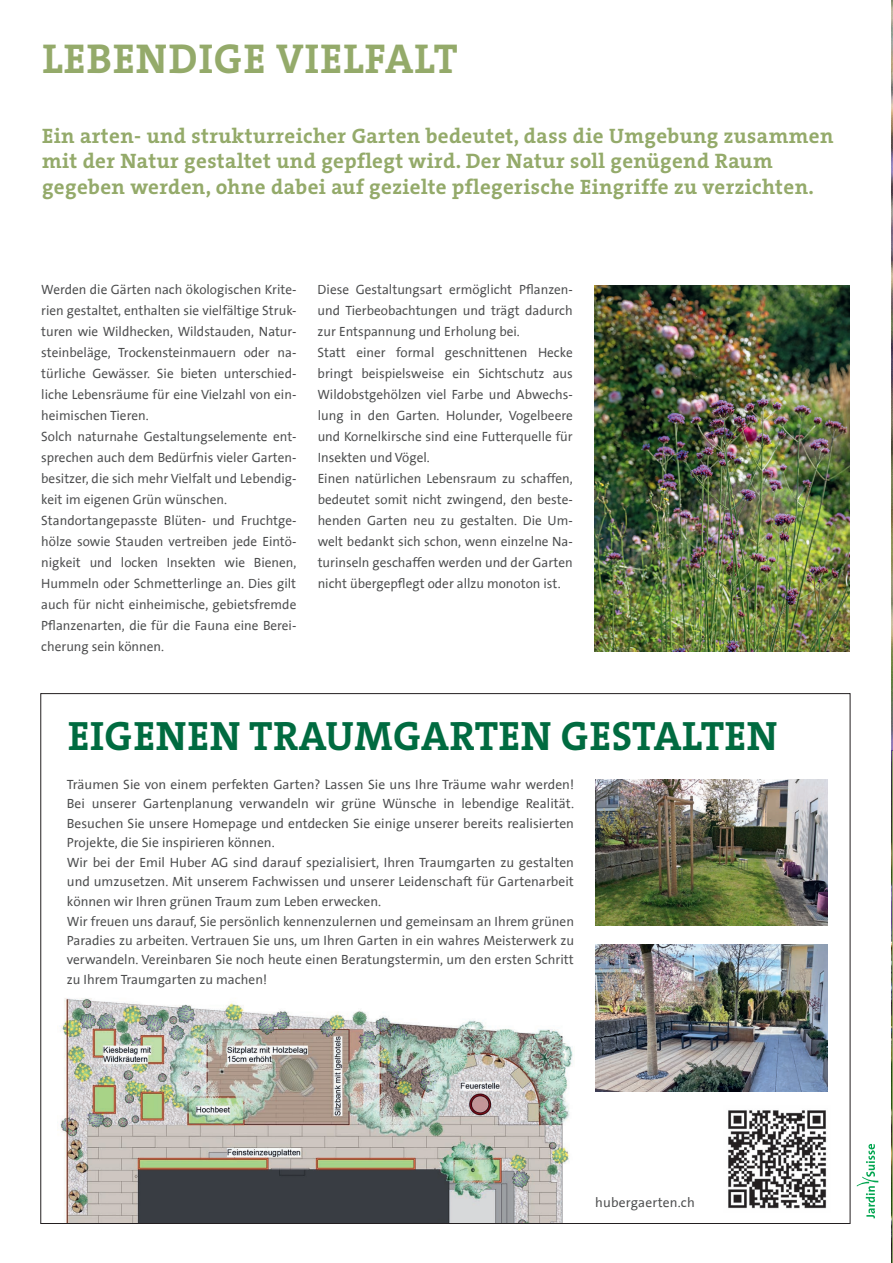
<style>
.page{position:relative;width:893px;height:1263px;background:#fff}
.page>*{position:absolute;margin:0;border:0;box-sizing:border-box;transform-origin:0 0}
.t1{font:42px "The Serif HP7 Bld";letter-spacing:.025em;color:#94aa6a}
.t2{font:41.25px "The Serif HP7 Bld";letter-spacing:.015em;color:#006b40}
.t3{font:21px/25.5px "The Serif HP7 Bld";letter-spacing:.02em;color:#94aa6a}
.t4{font:13.5px/21px "The Sans Office";color:#4b4c4d}
</style>
<div class="page">
<img style="left:892px;top:1px;width:1px;height:750px">
<hr style="left:892px;top:751px;width:1px;height:512px;background:#94aa6a">
<svg style="left:857px;top:1144px;width:21px;height:74px"></svg>
<img style="left:594px;top:285px;width:255px;height:366px">
<img style="left:60px;top:998px;width:513px;height:224px">
<img style="left:595px;top:779px;width:232px;height:147px">
<img style="left:595px;top:944px;width:232px;height:147px">
<img style="left:728px;top:1110px;width:99px;height:99px">
<h1 class="t1" style="left:42px;top:31px;width:417px">LEBENDIGE VIELFALT</h1>
<h3 class="t3" style="left:42px;top:123px;width:793px">Ein arten- und strukturreicher Garten bedeutet, dass die Umgebung zusammen mit der Natur gestaltet und gepflegt wird. Der Natur soll genügend Raum gegeben werden, ohne dabei auf gezielte pflegerische Eingriffe zu verzichten.</h3>
<p class="t4" style="left:41px;top:280px;width:257px">Werden die Gärten nach ökologischen Krite&shy;rien gestaltet, enthalten sie vielfältige Struk&shy;turen wie Wildhecken, Wildstauden, Natur&shy;steinbeläge, Trockensteinmauern oder na&shy;türliche Gewässer. Sie bieten unterschied&shy;liche Lebensräume für eine Vielzahl von ein&shy;heimischen Tieren.<br>Solch naturnahe Gestaltungselemente ent&shy;sprechen auch dem Bedürfnis vieler Garten&shy;besitzer, die sich mehr Vielfalt und Lebendig&shy;keit im eigenen Grün wünschen.<br>Standortangepasste Blüten- und Fruchtge&shy;hölze sowie Stauden vertreiben jede Eintö&shy;nigkeit und locken Insekten wie Bienen, Hummeln oder Schmetterlinge an. Dies gilt auch für nicht einheimische, gebietsfremde Pflanzenarten, die für die Fauna eine Berei&shy;cherung sein können.</p>
<p class="t4" style="left:318px;top:280px;width:257px">Diese Gestaltungsart ermöglicht Pflanzen&shy;und Tierbeobachtungen und trägt dadurch zur Entspannung und Erholung bei.<br>Statt einer formal geschnittenen Hecke bringt beispielsweise ein Sichtschutz aus Wildobstgehölzen viel Farbe und Abwechs&shy;lung in den Garten. Holunder, Vogelbeere und Kornelkirsche sind eine Futterquelle für Insekten und Vögel.<br>Einen natürlichen Lebensraum zu schaffen, bedeutet somit nicht zwingend, den beste&shy;henden Garten neu zu gestalten. Die Um&shy;welt bedankt sich schon, wenn einzelne Na&shy;turinseln geschaffen werden und der Garten nicht übergepflegt oder allzu monoton ist.</p>
<h2 class="t2" style="left:68px;top:709px;width:711px">EIGENEN TRAUMGARTEN GESTALTEN</h2>
<p class="t4" style="left:67px;top:775px;width:509px;line-height:19.5px">Träumen Sie von einem perfekten Garten? Lassen Sie uns Ihre Träume wahr werden!<br>Bei unserer Gartenplanung verwandeln wir grüne Wünsche in lebendige Realität.<br>Besuchen Sie unsere Homepage und entdecken Sie einige unserer bereits realisierten Projekte, die Sie inspirieren können.<br>Wir bei der Emil Huber AG sind darauf spezialisiert, Ihren Traumgarten zu gestalten und umzusetzen. Mit unserem Fachwissen und unserer Leidenschaft für Gartenarbeit können wir Ihren grünen Traum zum Leben erwecken.<br>Wir freuen uns darauf, Sie persönlich kennenzulernen und gemeinsam an Ihrem grünen Paradies zu arbeiten. Vertrauen Sie uns, um Ihren Garten in ein wahres Meisterwerk zu verwandeln. Vereinbaren Sie noch heute einen Beratungstermin, um den ersten Schritt zu Ihrem Traumgarten zu machen!</p>
<p class="t4" style="left:595px;top:1192px;width:101px">hubergaerten.ch</p>
</div>
